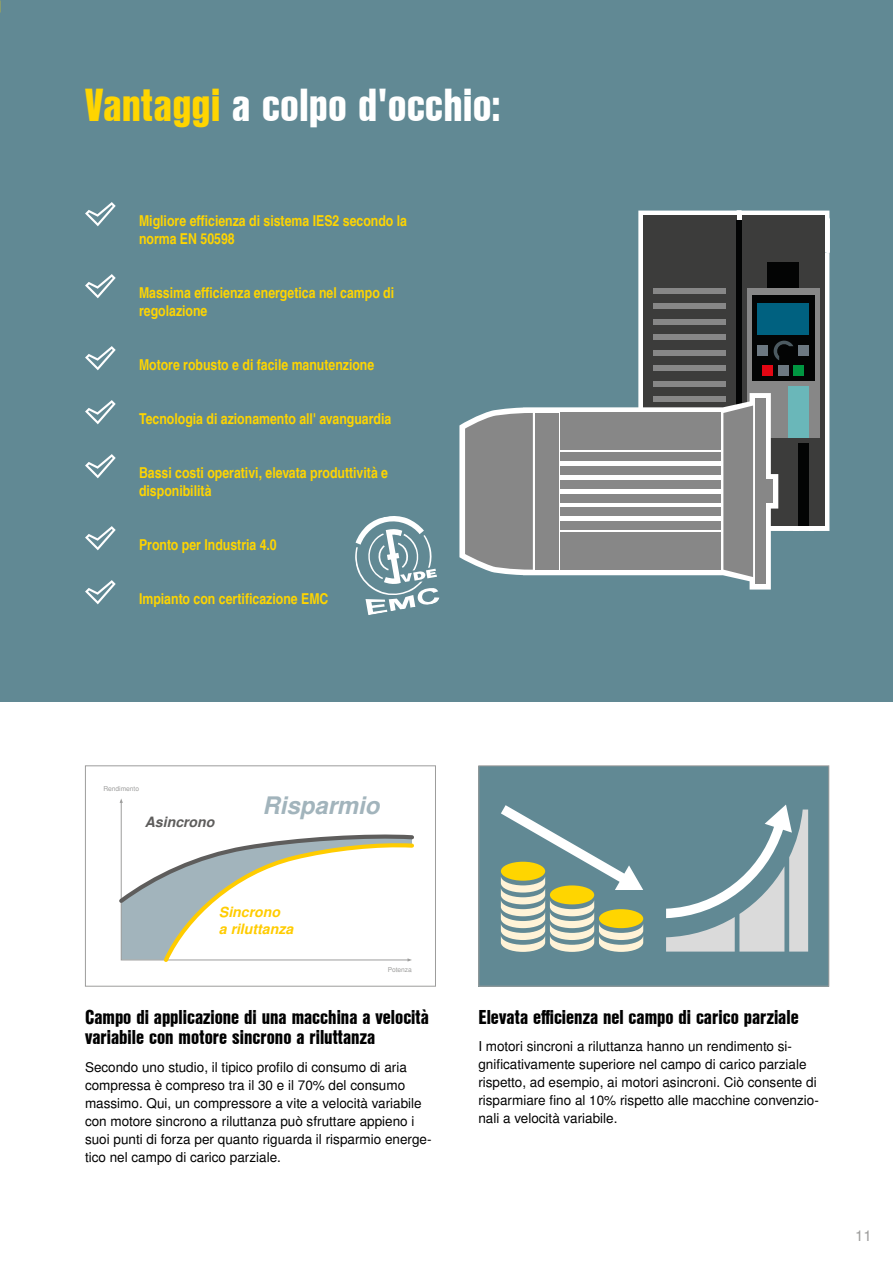
<style>
.page{position:relative;width:893px;height:1263px;background:#fff}
.page>*{position:absolute;margin:0;border:0;box-sizing:border-box;transform-origin:0 0}
.t1{font:45px "Nimbus San L Bla Con";color:#fff}
.t2{font:italic 700 24px "Nimbus San L";color:#a2b4bc}
.t3{font:19.5px/19.5px "Nimbus San L Bla Con";color:#000}
.t4{font:15px/18px "Nimbus San L Bol Con";color:#ffd500}
.t5{font:15px "Nimbus San L";color:#9d9d9c}
.t6{font:italic 700 14.1px/17px "Nimbus San L";color:#fc0}
.t7{font:italic 700 14.1px "Nimbus San L";color:#5e5d5c}
.t8{font:13.5px/18px "Nimbus San L";color:#000}
.t9{font:6.6px "Nimbus San L";color:#9d9d9c}
.s1{color:#ffd500}
</style>
<div class="page">
<div style="left:0;top:0;width:893px;height:702px;background:#618994"></div>
<svg style="left:638px;top:210px;width:192px;height:321px;background:#dbdedf"></svg>
<div style="left:742px;top:252px;width:82px;height:274px;background:#3c3c3b"></div>
<div style="left:643px;top:252px;width:93px;height:274px;background:#3c3c3b"></div>
<div style="left:643px;top:216px;width:93px;height:36px;background:#3c3c3b"></div>
<div style="left:654px;top:381px;width:72px;height:5px;background:#878787"></div>
<div style="left:654px;top:366px;width:72px;height:5px;background:#878787"></div>
<div style="left:654px;top:350px;width:72px;height:5px;background:#878787"></div>
<div style="left:654px;top:335px;width:72px;height:5px;background:#878787"></div>
<div style="left:654px;top:319px;width:72px;height:5px;background:#878787"></div>
<div style="left:654px;top:303px;width:72px;height:6px;background:#878787"></div>
<div style="left:654px;top:288px;width:72px;height:5px;background:#878787"></div>
<div style="left:742px;top:216px;width:82px;height:36px;background:#3c3c3b"></div>
<div style="left:767px;top:262px;width:31px;height:26px;background:#030404"></div>
<div style="left:798px;top:443px;width:11px;height:83px;background:#030404"></div>
<div style="left:736px;top:221px;width:6px;height:305px;background:#030404"></div>
<div style="left:747px;top:288px;width:72px;height:150px;background:#878787"></div>
<div style="left:752px;top:296px;width:62px;height:85px;background:#030404"></div>
<div style="left:757px;top:303px;width:52px;height:32px;background:#006180"></div>
<div style="left:788px;top:386px;width:21px;height:52px;background:#6ab7b9"></div>
<svg style="left:773px;top:340px;width:20px;height:20px"></svg>
<div style="left:762px;top:366px;width:11px;height:10px;background:#e30613"></div>
<div style="left:757px;top:345px;width:10px;height:10px;background:#6c7881"></div>
<div style="left:798px;top:345px;width:11px;height:10px;background:#6c7881"></div>
<div style="left:778px;top:366px;width:10px;height:10px;background:#6c7881"></div>
<div style="left:793px;top:366px;width:11px;height:10px;background:#009641"></div>
<svg style="left:459px;top:393px;width:319px;height:196px"></svg>
<div style="left:465px;top:413px;width:68px;height:157px;background:#878787"></div>
<div style="left:766px;top:480px;width:7px;height:23px;background:#878787"></div>
<div style="left:755px;top:399px;width:10px;height:185px;background:#878787"></div>
<svg style="left:723px;top:406px;width:30px;height:171px;background:#8d8d8d"></svg>
<div style="left:560px;top:413px;width:161px;height:37px;background:#878787"></div>
<div style="left:535px;top:413px;width:23px;height:157px;background:#878787"></div>
<div style="left:560px;top:533px;width:161px;height:37px;background:#878787"></div>
<div style="left:560px;top:453px;width:161px;height:8px;background:#878787"></div>
<div style="left:560px;top:466px;width:161px;height:9px;background:#878787"></div>
<div style="left:560px;top:480px;width:161px;height:9px;background:#878787"></div>
<div style="left:560px;top:494px;width:161px;height:8px;background:#878787"></div>
<div style="left:560px;top:508px;width:161px;height:8px;background:#878787"></div>
<div style="left:560px;top:521px;width:161px;height:9px;background:#878787"></div>
<div style="left:479px;top:766px;width:350px;height:220px;background:#618994"></div>
<svg style="left:666px;top:804px;width:142px;height:147px"></svg>
<svg style="left:501px;top:805px;width:142px;height:147px"></svg>
<div style="left:478px;top:765px;width:351px;height:221px;border:1px solid #9d9d9c"></div>
<svg style="left:119px;top:833px;width:295px;height:129px"></svg>
<div style="left:85px;top:765px;width:351px;height:221px;border:1px solid #9d9d9c"></div>
<svg style="left:355px;top:516px;width:84px;height:99px"></svg>
<svg style="left:85px;top:202px;width:31px;height:24px"></svg>
<svg style="left:85px;top:274px;width:31px;height:24px"></svg>
<svg style="left:85px;top:346px;width:31px;height:24px"></svg>
<svg style="left:85px;top:400px;width:31px;height:24px"></svg>
<svg style="left:85px;top:454px;width:31px;height:24px"></svg>
<svg style="left:85px;top:526px;width:31px;height:24px"></svg>
<svg style="left:85px;top:580px;width:31px;height:24px"></svg>
<h1 class="t1" style="left:85px;top:71px;width:417px"><span class="s1">Vantaggi</span> a colpo d'occhio:</h1>
<p class="t4" style="left:139px;top:212px;width:270px">Migliore efficienza di sistema IES2 secondo la norma EN 50598</p>
<p class="t4" style="left:139px;top:284px;width:257px">Massima efficienza energetica nel campo di regolazione</p>
<p class="t4" style="left:139px;top:356px;width:237px">Motore robusto e di facile manutenzione</p>
<p class="t4" style="left:139px;top:410px;width:254px">Tecnologia di azionamento all' avanguardia</p>
<p class="t4" style="left:139px;top:464px;width:251px">Bassi costi operativi, elevata produttività e disponibilità</p>
<p class="t4" style="left:139px;top:536px;width:139px">Pronto per Industria 4.0</p>
<p class="t4" style="left:139px;top:590px;width:191px">Impianto con certificazione EMC</p>
<p class="t9" style="left:103px;top:784px;width:37px">Rendimento</p>
<p class="t7" style="left:145px;top:814px;width:71px">Asincrono</p>
<h2 class="t2" style="left:262px;top:791px;width:119px">Risparmio</h2>
<p class="t6" style="left:219px;top:903px;width:76px">Sincrono<br>a riluttanza</p>
<p class="t9" style="left:388px;top:966px;width:26px">Potenza</p>
<h3 class="t3" style="left:85px;top:1007px;width:345px">Campo di applicazione di una macchina a velocità variabile con motore sincrono a riluttanza</h3>
<p class="t8" style="left:85px;top:1059px;width:348px">Secondo uno studio, il tipico profilo di consumo di aria compressa è compreso tra il 30 e il 70% del consumo massimo. Qui, un compressore a vite a velocità variabile con motore sincrono a riluttanza può sfruttare appieno i suoi punti di forza per quanto riguarda il risparmio energe&shy;tico nel campo di carico parziale.</p>
<h3 class="t3" style="left:478px;top:1007px;width:322px">Elevata efficienza nel campo di carico parziale</h3>
<p class="t8" style="left:478px;top:1038px;width:342px">I motori sincroni a riluttanza hanno un rendimento si&shy;gnificativamente superiore nel campo di carico parziale rispetto, ad esempio, ai motori asincroni. Ciò consente di risparmiare fino al 10% rispetto alle macchine convenzio&shy;nali a velocità variabile.</p>
<p class="t5" style="left:855px;top:1226px;width:18px">11</p>
</div>
